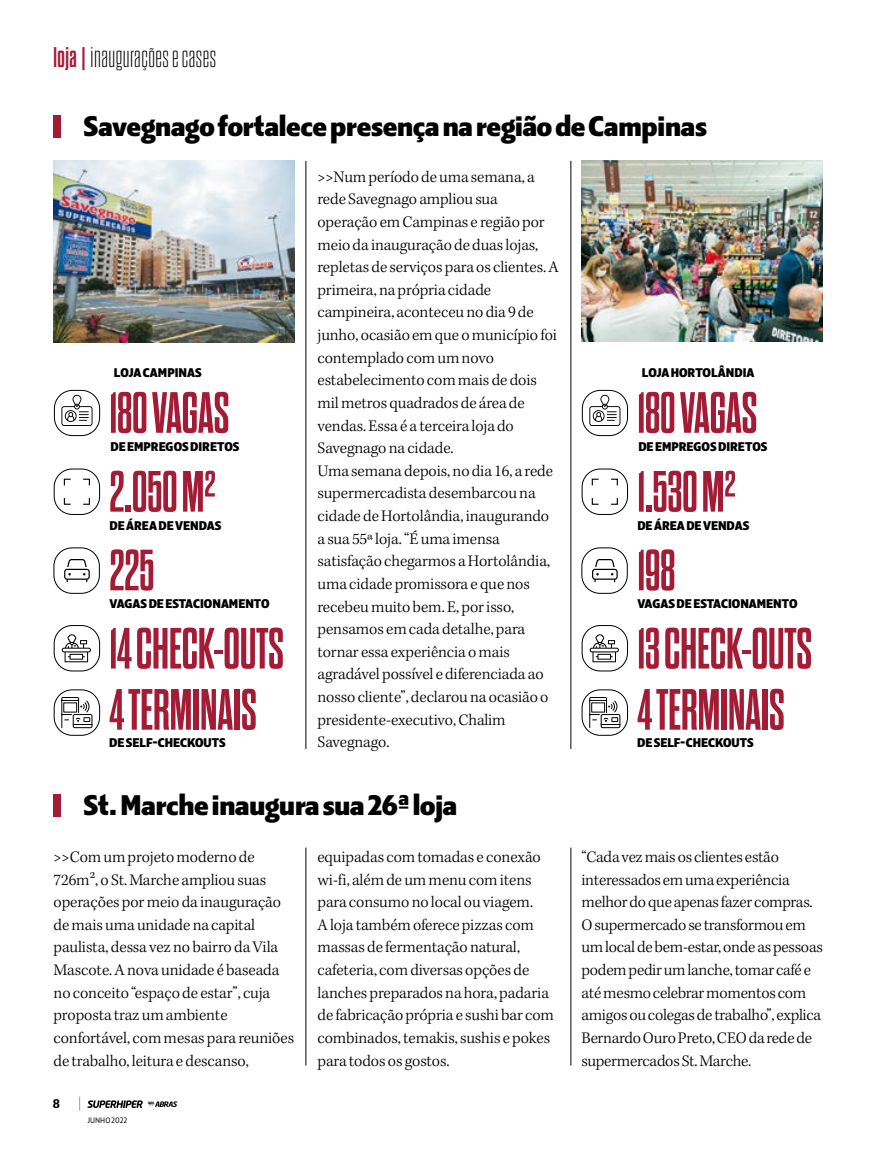
<style>
.page{position:relative;width:885px;height:1166px;background:#fff}
.page>*{position:absolute;margin:0;border:0;box-sizing:border-box;transform-origin:0 0}
.t1{font:700 58.05px "Dharma Gothic M";letter-spacing:-.005em;color:#a41b35}
.t2{font:300 expanded 28.35px "Dharma Gothic M";letter-spacing:.015em;color:#000}
.t3{font:27.15px "Kranto Black Display";letter-spacing:-.005em;color:#000}
.t4{font:300 16.5px/22.6px "Kepler Std";letter-spacing:-.005em;color:#000}
.t5{font:12px "Kranto Black Display";color:#000}
.t6{font:12px "Kranto Bold D Isplay";color:#000}
.t7{font:7.5px "Kranto Regular Display";color:#000}
.s1{font-weight:700;font-stretch:normal;color:#a41b35}
</style>
<div class="page">
<div style="left:54px;top:116px;width:7px;height:22px;background:#a41b35"></div>
<hr style="left:570px;top:161px;width:1px;height:587px;background:#000">
<hr style="left:570px;top:847px;width:1px;height:218px;background:#000">
<hr style="left:305px;top:161px;width:1px;height:587px;background:#000">
<hr style="left:305px;top:847px;width:1px;height:218px;background:#000">
<div style="left:54px;top:468px;width:46px;height:46px;border:1px solid #000;border-radius:18px"></div>
<svg style="left:63px;top:478px;width:27px;height:27px"></svg>
<div style="left:581px;top:468px;width:46px;height:46px;border:1px solid #000;border-radius:18px"></div>
<svg style="left:591px;top:478px;width:27px;height:27px"></svg>
<div style="left:54px;top:625px;width:46px;height:46px;border:1px solid #000;border-radius:18px"></div>
<svg style="left:62px;top:634px;width:29px;height:28px"></svg>
<div style="left:581px;top:625px;width:46px;height:46px;border:1px solid #000;border-radius:18px"></div>
<svg style="left:589px;top:634px;width:30px;height:28px"></svg>
<div style="left:54px;top:689px;width:46px;height:46px;border:1px solid #000;border-radius:18px"></div>
<div style="left:581px;top:689px;width:46px;height:46px;border:1px solid #000;border-radius:18px"></div>
<div style="left:54px;top:390px;width:46px;height:46px;border:1px solid #000;border-radius:18px"></div>
<svg style="left:61px;top:395px;width:31px;height:31px"></svg>
<div style="left:582px;top:390px;width:45px;height:46px;border:1px solid #000;border-radius:18px"></div>
<svg style="left:589px;top:395px;width:31px;height:31px"></svg>
<div style="left:54px;top:547px;width:46px;height:46px;border:1px solid #000;border-radius:18px"></div>
<svg style="left:64px;top:559px;width:26px;height:23px"></svg>
<div style="left:581px;top:547px;width:46px;height:46px;border:1px solid #000;border-radius:18px"></div>
<svg style="left:592px;top:559px;width:25px;height:23px"></svg>
<svg style="left:61px;top:697px;width:32px;height:31px"></svg>
<svg style="left:589px;top:697px;width:31px;height:31px"></svg>
<img style="left:581px;top:161px;width:241px;height:181px">
<img style="left:54px;top:161px;width:241px;height:181px">
<div style="left:54px;top:794px;width:7px;height:22px;background:#a41b35"></div>
<svg style="left:87px;top:1100px;width:90px;height:7px"></svg>
<svg style="left:79px;top:1096px;width:1px;height:14px"></svg>
<h2 class="t2" style="left:54px;top:44px;width:164px"><span class="s1">loja |</span> inaugurações e cases</h2>
<h3 class="t3" style="left:83px;top:108px;width:625px">Savegnago fortalece presença na região de Campinas</h3>
<p class="t4" style="left:317px;top:166px;width:243px">&gt;&gt;Num período de uma semana, a rede Savegnago ampliou sua operação em Campinas e região por meio da inauguração de duas lojas, repletas de serviços para os clientes. A primeira, na própria cidade campineira, aconteceu no dia 9 de junho, ocasião em que o município foi contemplado com um novo estabelecimento com mais de dois mil metros quadrados de área de vendas. Essa é a terceira loja do<br>Savegnago na cidade.<br>Uma semana depois, no dia 16, a rede supermercadista desembarcou na cidade de Hortolândia, inaugurando a sua 55ª loja. “É uma imensa satisfação chegarmos a Hortolândia, uma cidade promissora e que nos recebeu muito bem. E, por isso, pensamos em cada detalhe, para tornar essa experiência o mais agradável possível e diferenciada ao nosso cliente”, declarou na ocasião o presidente-executivo, Chalim<br>Savegnago.</p>
<p class="t5" style="left:114px;top:364px;width:89px">LOJA CAMPINAS</p>
<p class="t5" style="left:641px;top:364px;width:114px">LOJA HORTOLÂNDIA</p>
<h1 class="t1" style="left:109px;top:385px;width:121px">180 VAGAS</h1>
<h1 class="t1" style="left:637px;top:385px;width:121px">180 VAGAS</h1>
<h1 class="t1" style="left:109px;top:463px;width:108px">2.050 M²</h1>
<h1 class="t1" style="left:637px;top:463px;width:100px">1.530 M²</h1>
<h1 class="t1" style="left:109px;top:542px;width:46px">225</h1>
<h1 class="t1" style="left:637px;top:542px;width:40px">198</h1>
<h1 class="t1" style="left:109px;top:620px;width:176px">14 CHECK-OUTS</h1>
<h1 class="t1" style="left:637px;top:620px;width:176px">13 CHECK-OUTS</h1>
<h1 class="t1" style="left:109px;top:681px;width:149px">4 TERMINAIS</h1>
<h1 class="t1" style="left:637px;top:681px;width:149px">4 TERMINAIS</h1>
<p class="t5" style="left:110px;top:438px;width:130px">DE EMPREGOS DIRETOS</p>
<p class="t5" style="left:638px;top:438px;width:130px">DE EMPREGOS DIRETOS</p>
<p class="t5" style="left:109px;top:517px;width:113px">DE ÁREA DE VENDAS</p>
<p class="t5" style="left:637px;top:517px;width:113px">DE ÁREA DE VENDAS</p>
<p class="t5" style="left:109px;top:595px;width:162px">VAGAS DE ESTACIONAMENTO</p>
<p class="t5" style="left:637px;top:595px;width:162px">VAGAS DE ESTACIONAMENTO</p>
<p class="t5" style="left:109px;top:734px;width:118px">DE SELF-CHECKOUTS</p>
<p class="t5" style="left:637px;top:734px;width:118px">DE SELF-CHECKOUTS</p>
<h3 class="t3" style="left:83px;top:786px;width:375px">St. Marche inaugura sua 26ª loja</h3>
<p class="t4" style="left:54px;top:845px;width:242px">&gt;&gt;Com um projeto moderno de<br>726m², o St. Marche ampliou suas operações por meio da inauguração de mais uma unidade na capital paulista, dessa vez no bairro da Vila<br>Mascote. A nova unidade é baseada no conceito “espaço de estar”, cuja proposta traz um ambiente confortável, com mesas para reuniões de trabalho, leitura e descanso,</p>
<p class="t4" style="left:317px;top:845px;width:238px">equipadas com tomadas e conexão wi-fi, além de um menu com itens para consumo no local ou viagem.<br>A loja também oferece pizzas com massas de fermentação natural, cafeteria, com diversas opções de lanches preparados na hora, padaria de fabricação própria e sushi bar com combinados, temakis, sushis e pokes para todos os gostos.</p>
<p class="t4" style="left:581px;top:846px;width:243px">“Cada vez mais os clientes estão interessados em uma experiência melhor do que apenas fazer compras.<br>O supermercado se transformou em um local de bem-estar, onde as pessoas podem pedir um lanche, tomar café e até mesmo celebrar momentos com amigos ou colegas de trabalho”, explica Bernardo Ouro Preto, CEO da rede de supermercados St. Marche.</p>
<p class="t6" style="left:53px;top:1095px;width:9px">8</p>
<p class="t7" style="left:87px;top:1115px;width:41px">JUNHO 2022</p>
</div>
